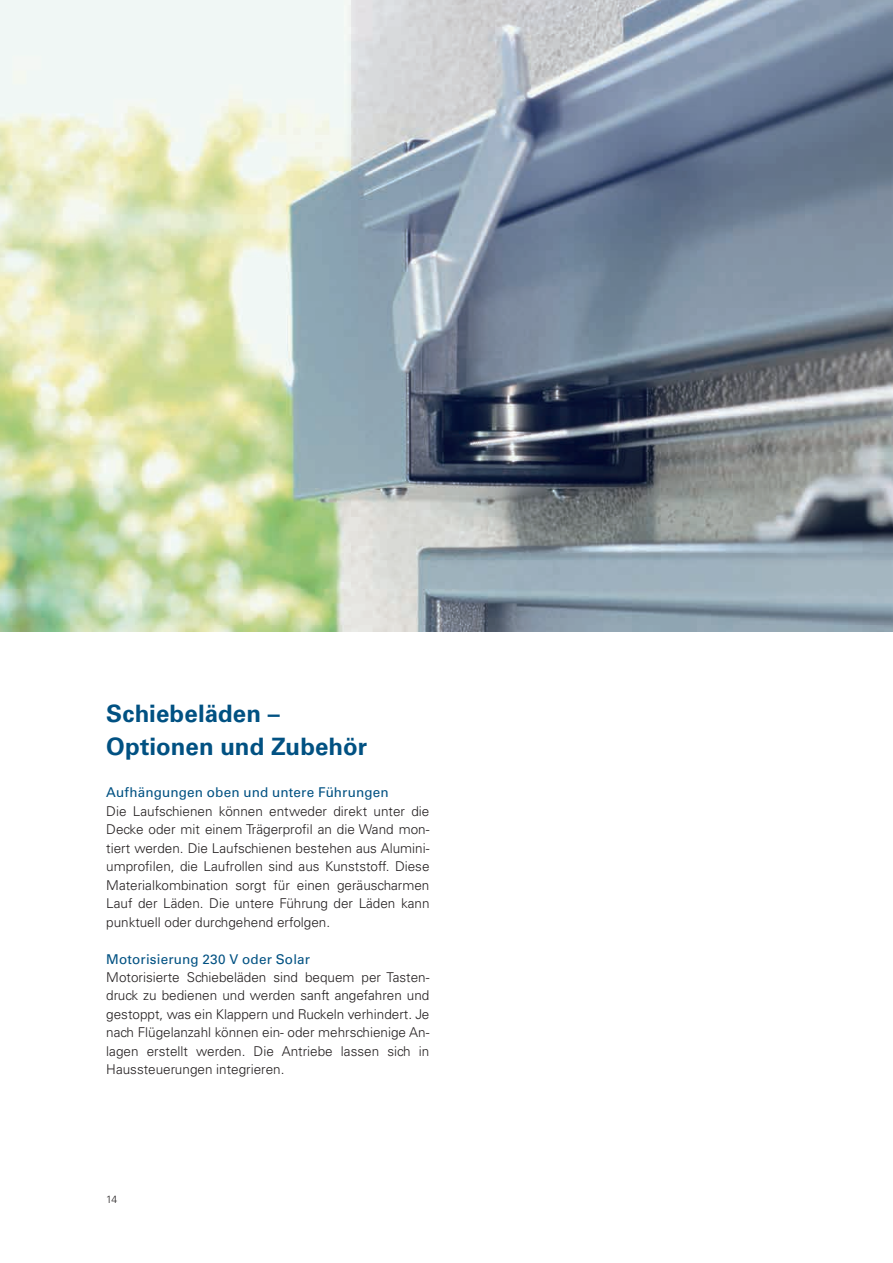
<style>
.page{position:relative;width:893px;height:1263px;background:#fff}
.page>*{position:absolute;margin:0;border:0;box-sizing:border-box;transform-origin:0 0}
.t1{font:700 24px/33px "Univers LT Std";letter-spacing:.005em;color:#015182}
.t2{font:300 13.5px/18.5px "Univers LT Std";color:#231f20;text-align:justify}
.t3{font:13.5px "Univers LT Std";letter-spacing:.01em;color:#015182}
.t4{font:300 10.5px "Univers LT Std";color:#231f20}
</style>
<div class="page">
<img style="left:0;top:0;width:893px;height:631px">
<h1 class="t1" style="left:106px;top:697px;width:262px">Schiebeläden –<br>Optionen und Zubehör</h1>
<p class="t3" style="left:106px;top:785px;width:284px">Aufhängungen oben und untere Führungen</p>
<p class="t2" style="left:106px;top:802px;width:325px">Die Laufschienen können entweder direkt unter die Decke oder mit einem Trägerprofil an die Wand mon&shy;tiert werden. Die Laufschienen bestehen aus Alumini&shy;umprofilen, die Laufrollen sind aus Kunststoff. Diese Materialkombination sorgt für einen geräuscharmen Lauf der Läden. Die untere Führung der Läden kann punktuell oder durchgehend erfolgen.</p>
<p class="t3" style="left:106px;top:951px;width:205px">Motorisierung 230 V oder Solar</p>
<p class="t2" style="left:106px;top:968px;width:325px">Motorisierte Schiebeläden sind bequem per Tasten&shy;druck zu bedienen und werden sanft angefahren und gestoppt, was ein Klappern und Ruckeln verhindert. Je nach Flügelanzahl können ein- oder mehrschienige An&shy;lagen erstellt werden. Die Antriebe lassen sich in Haussteuerungen integrieren.</p>
<p class="t4" style="left:106px;top:1193px;width:13px">14</p>
</div>
